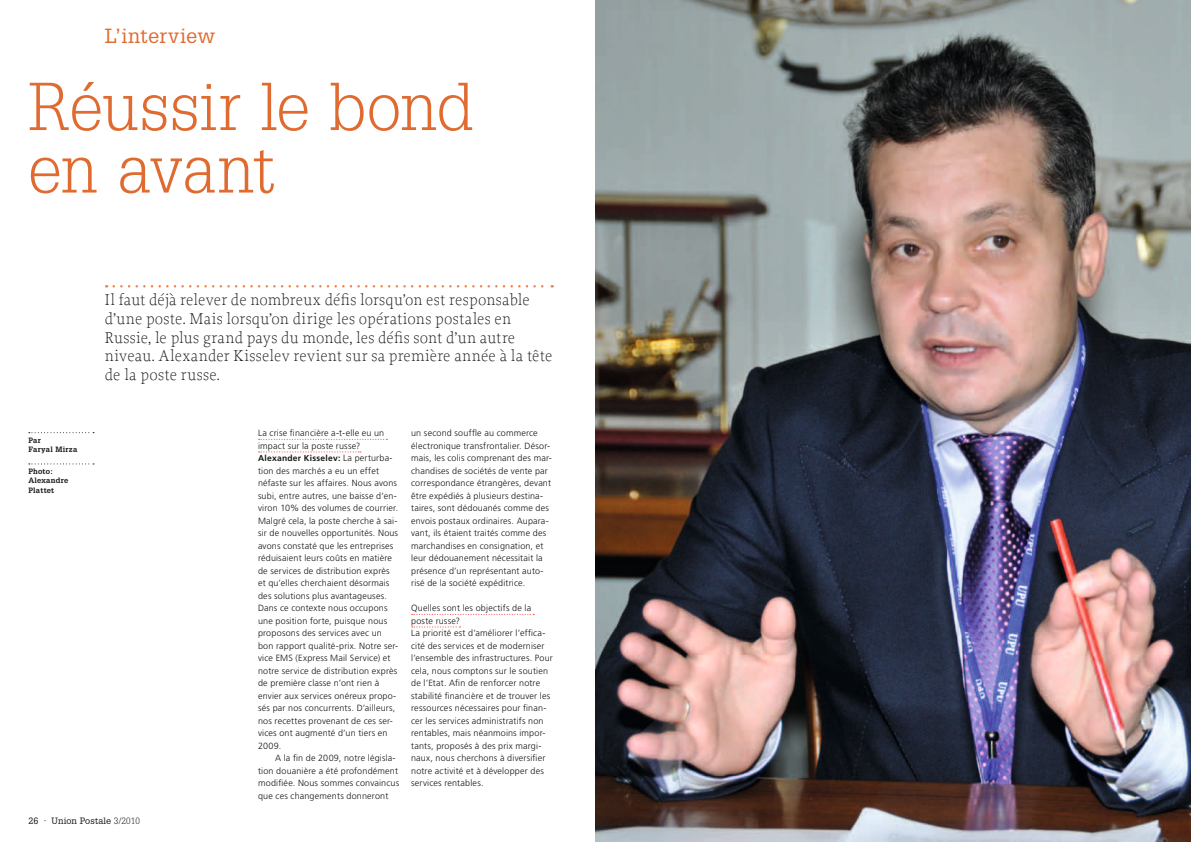
<style>
.page{position:relative;width:1191px;height:842px;background:#fff}
.page>*{position:absolute;margin:0;border:0;box-sizing:border-box;transform-origin:0 0}
.t1{font:300 66px/62.5px "Glypha LT Std";letter-spacing:-.005em;color:#e06b31}
.t2{font:20px "Glypha LT Std";letter-spacing:.02em;color:#e06b31}
.t3{font:200 16.5px/18.7px "Proforma";letter-spacing:.01em;color:#151616}
.t4{font:300 9px/12.5px "Frutiger LT Std";letter-spacing:.02em;color:#151616}
.t5{font:9px "Glypha LT Std";letter-spacing:.01em;color:#151616}
.t6{font:700 8.5px "Frutiger LT Std";letter-spacing:.03em;color:#151616}
.t7{font:700 7.5px/9.4px "Glypha LT Std";letter-spacing:.03em;color:#151616}
.s1{font-weight:300;font-size:9px}
.s2{font-weight:300}
</style>
<div class="page">
<svg style="left:114px;top:285px;width:439px;height:3px"></svg>
<svg style="left:29px;top:432px;width:65px;height:1px"></svg>
<svg style="left:29px;top:463px;width:65px;height:1px"></svg>
<svg style="left:259px;top:439px;width:128px;height:1px"></svg>
<svg style="left:259px;top:451px;width:102px;height:2px"></svg>
<svg style="left:412px;top:614px;width:122px;height:1px"></svg>
<svg style="left:412px;top:626px;width:48px;height:2px"></svg>
<img style="left:595px;top:0;width:596px;height:842px">
<h2 class="t2" style="left:105px;top:23px;width:112px">L’interview</h2>
<h1 class="t1" style="left:28px;top:77px;width:446px">Réussir le bond en avant</h1>
<p class="t7" style="left:28px;top:435px;width:50px">Par<br>Faryal Mirza</p>
<p class="t7" style="left:28px;top:466px;width:41px">Photo:<br>Alexandre<br>Plattet</p>
<p class="t3" style="left:105px;top:290px;width:449px">Il faut déjà relever de nombreux défis lorsqu’on est responsable d’une poste. Mais lorsqu’on dirige les opérations postales en Russie, le plus grand pays du monde, les défis sont d’un autre niveau. Alexander Kisselev revient sur sa première année à la tête de la poste russe.</p>
<p class="t4" style="left:258px;top:427px;width:128px">La crise financière a-t-elle eu un impact sur la poste russe?</p>
<p class="t6" style="left:258px;top:453px;width:136px">Alexander Kisselev: <span class="s1">La perturba-</span></p>
<p class="t4" style="left:258px;top:465px;width:142px">tion des marchés a eu un effet néfaste sur les affaires. Nous avons subi, entre autres, une baisse d’en&shy;viron 10% des volumes de courrier.<br>Malgré cela, la poste cherche à sai&shy;sir de nouvelles opportunités. Nous avons constaté que les entreprises réduisaient leurs coûts en matière de services de distribution exprès et qu’elles cherchaient désormais des solutions plus avantageuses.<br>Dans ce contexte nous occupons une position forte, puisque nous proposons des services avec un bon rapport qualité-prix. Notre ser&shy;vice EMS (Express Mail Service) et notre service de distribution exprès de première classe n’ont rien à envier aux services onéreux propo&shy;sés par nos concurrents. D’ailleurs, nos recettes provenant de ces ser&shy;vices ont augmenté d’un tiers en 2009.</p>
<p class="t4" style="left:258px;top:752px;width:143px;text-indent:17px">A la fin de 2009, notre législa&shy;tion douanière a été profondément modifiée. Nous sommes convaincus que ces changements donneront</p>
<p class="t4" style="left:411px;top:427px;width:142px">un second souffle au commerce électronique transfrontalier. Désor&shy;mais, les colis comprenant des mar&shy;chandises de sociétés de vente par correspondance étrangères, devant être expédiés à plusieurs destina&shy;taires, sont dédouanés comme des envois postaux ordinaires. Aupara&shy;vant, ils étaient traités comme des marchandises en consignation, et leur dédouanement nécessitait la présence d’un représentant auto&shy;risé de la société expéditrice.</p>
<p class="t4" style="left:411px;top:602px;width:143px">Quelles sont les objectifs de la poste russe?<br>La priorité est d’améliorer l’effica&shy;cité des services et de moderniser l’ensemble des infrastructures. Pour cela, nous comptons sur le soutien de l’Etat. Afin de renforcer notre stabilité financière et de trouver les ressources nécessaires pour finan&shy;cer les services administratifs non rentables, mais néanmoins impor&shy;tants, proposés à des prix margi&shy;naux, nous cherchons à diversifier notre activité et à développer des services rentables.</p>
<p class="t5" style="left:28px;top:815px;width:113px">26 · Union Postale <span class="s2">3/2010</span></p>
</div>
